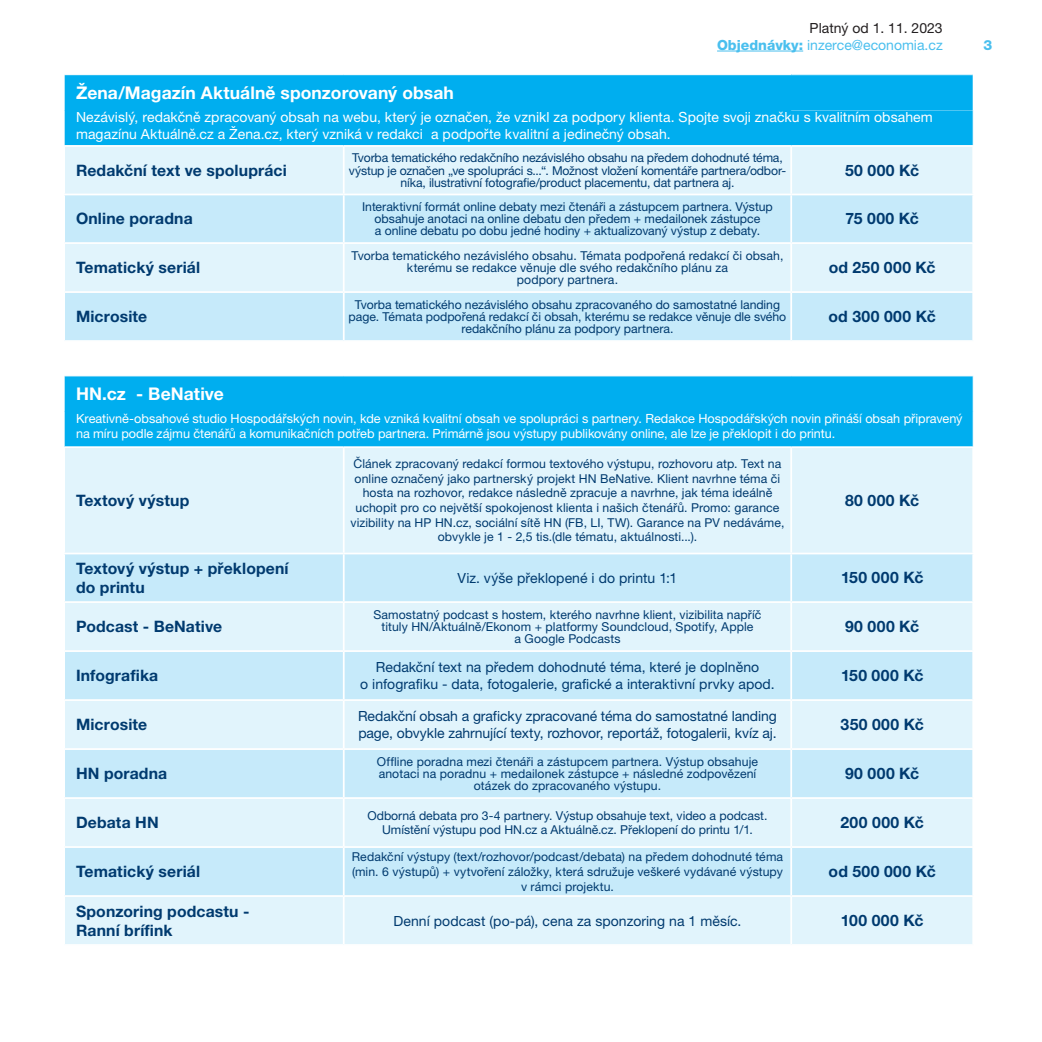
<style>
.page{position:relative;width:1042px;height:1042px;background:#fff}
.page>*{position:absolute;margin:0;border:0;box-sizing:border-box;transform-origin:0 0}
.t1{font:700 17.5px "Helvetica Neue LT Pro";letter-spacing:.005em;color:#fff}
.t2{font:700 15.75px/18.9px "Helvetica Neue LT Pro";letter-spacing:.01em;color:#003a6f}
.t3{font:14px/16.8px "Helvetica Neue LT Pro";color:#003a6f;text-align:center}
.t4{font:14px/16.8px "Helvetica Neue LT Pro";letter-spacing:.005em;color:#fff}
.t5{font:14px/16.8px "Helvetica Neue LT Pro";color:#4abfee;text-align:right}
.t6{font:800 14px "Helvetica Neue LT Pro";color:#4abfee}
.t7{font:12.6px/15.2px "Helvetica Neue LT Pro";letter-spacing:-.005em;color:#fff}
.t8{font:12.25px/12.2px "Helvetica Neue LT Pro";letter-spacing:.005em;color:#003a6f;text-align:center}
.t9{font:12.25px/12.2px "Helvetica Neue LT Pro";letter-spacing:-.015em;color:#003a6f;text-align:center}
.s1{color:#231f20}
.s2{font-weight:800}
</style>
<div class="page">
<hr style="left:717px;top:51px;width:86px;height:1px;background:#4abfee">
<div style="left:65px;top:75px;width:908px;height:70px;background:#00aeef"></div>
<div style="left:791px;top:75px;width:182px;height:35px;background:#00aeef"></div>
<div style="left:65px;top:147px;width:907px;height:47px;background:#e1f4fc"></div>
<div style="left:65px;top:195px;width:907px;height:145px;background:#c6eafa"></div>
<div style="left:65px;top:244px;width:907px;height:47px;background:#e1f4fc"></div>
<hr style="left:343px;top:147px;width:2px;height:47px;background:#fff">
<hr style="left:790px;top:147px;width:2px;height:47px;background:#fff">
<hr style="left:343px;top:195px;width:2px;height:47px;background:#fff">
<hr style="left:790px;top:195px;width:2px;height:47px;background:#fff">
<hr style="left:63px;top:242px;width:281px;height:2px;background:#fff">
<hr style="left:344px;top:242px;width:447px;height:2px;background:#fff">
<hr style="left:343px;top:244px;width:2px;height:47px;background:#fff">
<hr style="left:791px;top:242px;width:183px;height:2px;background:#fff">
<hr style="left:790px;top:244px;width:2px;height:47px;background:#fff">
<hr style="left:63px;top:291px;width:281px;height:2px;background:#fff">
<hr style="left:344px;top:291px;width:447px;height:2px;background:#fff">
<hr style="left:343px;top:293px;width:2px;height:47px;background:#fff">
<hr style="left:791px;top:291px;width:183px;height:2px;background:#fff">
<hr style="left:790px;top:293px;width:2px;height:47px;background:#fff">
<div style="left:65px;top:377px;width:908px;height:69px;background:#00aeef"></div>
<div style="left:65px;top:448px;width:907px;height:105px;background:#e1f4fc"></div>
<div style="left:65px;top:554px;width:907px;height:47px;background:#c6eafa"></div>
<svg style="left:65px;top:603px;width:907px;height:341px;background:#d5effb"></svg>
<hr style="left:343px;top:448px;width:2px;height:105px;background:#fff">
<hr style="left:790px;top:448px;width:2px;height:105px;background:#fff">
<hr style="left:343px;top:554px;width:2px;height:47px;background:#fff">
<hr style="left:790px;top:554px;width:2px;height:47px;background:#fff">
<hr style="left:343px;top:603px;width:2px;height:47px;background:#fff">
<hr style="left:790px;top:603px;width:2px;height:47px;background:#fff">
<hr style="left:63px;top:650px;width:281px;height:2px;background:#fff">
<hr style="left:344px;top:650px;width:447px;height:2px;background:#fff">
<hr style="left:343px;top:652px;width:2px;height:47px;background:#fff">
<hr style="left:791px;top:650px;width:183px;height:2px;background:#fff">
<hr style="left:790px;top:652px;width:2px;height:47px;background:#fff">
<hr style="left:63px;top:699px;width:281px;height:2px;background:#fff">
<hr style="left:344px;top:699px;width:447px;height:2px;background:#fff">
<hr style="left:343px;top:701px;width:2px;height:47px;background:#fff">
<hr style="left:791px;top:699px;width:183px;height:2px;background:#fff">
<hr style="left:790px;top:701px;width:2px;height:47px;background:#fff">
<hr style="left:63px;top:748px;width:281px;height:2px;background:#fff">
<hr style="left:344px;top:748px;width:447px;height:2px;background:#fff">
<hr style="left:343px;top:750px;width:2px;height:47px;background:#fff">
<hr style="left:791px;top:748px;width:183px;height:2px;background:#fff">
<hr style="left:790px;top:750px;width:2px;height:47px;background:#fff">
<hr style="left:63px;top:797px;width:281px;height:2px;background:#fff">
<hr style="left:344px;top:797px;width:447px;height:2px;background:#fff">
<hr style="left:343px;top:799px;width:2px;height:47px;background:#fff">
<hr style="left:791px;top:797px;width:183px;height:2px;background:#fff">
<hr style="left:790px;top:799px;width:2px;height:47px;background:#fff">
<hr style="left:63px;top:846px;width:281px;height:2px;background:#fff">
<hr style="left:344px;top:846px;width:447px;height:2px;background:#fff">
<hr style="left:343px;top:848px;width:2px;height:47px;background:#fff">
<hr style="left:791px;top:846px;width:183px;height:2px;background:#fff">
<hr style="left:790px;top:848px;width:2px;height:47px;background:#fff">
<hr style="left:63px;top:895px;width:281px;height:2px;background:#fff">
<hr style="left:344px;top:895px;width:447px;height:2px;background:#fff">
<hr style="left:343px;top:897px;width:2px;height:47px;background:#fff">
<hr style="left:791px;top:895px;width:183px;height:2px;background:#fff">
<hr style="left:790px;top:897px;width:2px;height:47px;background:#fff">
<p class="t5" style="left:717px;top:19px;width:227px"><span class="s1">Platný od 1. 11. 2023<br></span><span class="s2">Objednávky:</span> inzerce@economia.cz</p>
<h1 class="t1" style="left:76px;top:82px;width:379px">Žena/Magazín Aktuálně sponzorovaný obsah</h1>
<p class="t4" style="left:76px;top:109px;width:858px">Nezávislý, redakčně zpracovaný obsah na webu, který je označen, že vznikl za podpory klienta. Spojte svoji značku s kvalitním obsahem magazínu Aktuálně.cz a Žena.cz, který vzniká v redakci a podpořte kvalitní a jedinečný obsah.</p>
<p class="t2" style="left:76px;top:160px;width:212px">Redakční text ve spolupráci</p>
<p class="t9" style="left:349px;top:152px;width:439px">Tvorba tematického redakčního nezávislého obsahu na předem dohodnuté téma, výstup je označen „ve spolupráci s...“. Možnost vložení komentáře partnera/odbor&shy;níka, ilustrativní fotografie/product placementu, dat partnera aj.</p>
<p class="t2" style="left:845px;top:160px;width:76px">50 000 Kč</p>
<p class="t2" style="left:76px;top:209px;width:118px">Online poradna</p>
<p class="t8" style="left:362px;top:200px;width:412px">Interaktivní formát online debaty mezi čtenáři a zástupcem partnera. Výstup obsahuje anotaci na online debatu den předem + medailonek zástupce<br>a online debatu po dobu jedné hodiny + aktualizovaný výstup z debaty.</p>
<p class="t2" style="left:845px;top:209px;width:75px">75 000 Kč</p>
<p class="t2" style="left:76px;top:258px;width:126px">Tematický seriál</p>
<p class="t8" style="left:351px;top:249px;width:433px">Tvorba tematického nezávislého obsahu. Témata podpořená redakcí či obsah, kterému se redakce věnuje dle svého redakčního plánu za<br>podpory partnera.</p>
<p class="t2" style="left:829px;top:258px;width:108px">od 250 000 Kč</p>
<p class="t2" style="left:76px;top:307px;width:73px">Microsite</p>
<p class="t8" style="left:349px;top:298px;width:439px">Tvorba tematického nezávislého obsahu zpracovaného do samostatné landing page. Témata podpořená redakcí či obsah, kterému se redakce věnuje dle svého redakčního plánu za podpory partnera.</p>
<p class="t2" style="left:828px;top:307px;width:109px">od 300 000 Kč</p>
<h1 class="t1" style="left:76px;top:383px;width:149px">HN.cz - BeNative</h1>
<p class="t7" style="left:76px;top:410px;width:888px">Kreativně-obsahové studio Hospodářských novin, kde vzniká kvalitní obsah ve spolupráci s partnery. Redakce Hospodářských novin přináší obsah připravený na míru podle zájmu čtenářů a komunikačních potřeb partnera. Primárně jsou výstupy publikovány online, ale lze je překlopit i do printu.</p>
<p class="t2" style="left:76px;top:490px;width:115px">Textový výstup</p>
<p class="t8" style="left:351px;top:456px;width:435px;line-height:14.7px">Článek zpracovaný redakcí formou textového výstupu, rozhovoru atp. Text na online označený jako partnerský projekt HN BeNative. Klient navrhne téma či hosta na rozhovor, redakce následně zpracuje a navrhne, jak téma ideálně uchopit pro co největší spokojenost klienta i našich čtenářů. Promo: garance vizibility na HP HN.cz, sociální sítě HN (FB, LI, TW). Garance na PV nedáváme, obvykle je 1 - 2,5 tis.(dle tématu, aktuálnosti...).</p>
<p class="t2" style="left:845px;top:490px;width:76px">80 000 Kč</p>
<p class="t2" style="left:76px;top:558px;width:214px">Textový výstup + překlopení do printu</p>
<p class="t3" style="left:458px;top:569px;width:221px">Viz. výše překlopené i do printu 1:1</p>
<p class="t2" style="left:841px;top:568px;width:84px">150 000 Kč</p>
<p class="t2" style="left:76px;top:617px;width:148px">Podcast - BeNative</p>
<p class="t8" style="left:373px;top:608px;width:390px">Samostatný podcast s hostem, kterého navrhne klient, vizibilita napříč tituly HN/Aktuálně/Ekonom + platformy Soundcloud, Spotify, Apple<br>a Google Podcasts</p>
<p class="t2" style="left:845px;top:617px;width:76px">90 000 Kč</p>
<p class="t2" style="left:76px;top:666px;width:84px">Infografika</p>
<p class="t3" style="left:360px;top:658px;width:416px">Redakční text na předem dohodnuté téma, které je doplněno<br>o infografiku - data, fotogalerie, grafické a interaktivní prvky apod.</p>
<p class="t2" style="left:841px;top:666px;width:84px">150 000 Kč</p>
<p class="t2" style="left:76px;top:715px;width:73px">Microsite</p>
<p class="t3" style="left:358px;top:707px;width:420px;text-align:left">Redakční obsah a graficky zpracované téma do samostatné landing page, obvykle zahrnující texty, rozhovor, reportáž, fotogalerii, kvíz aj.</p>
<p class="t2" style="left:840px;top:715px;width:85px">350 000 Kč</p>
<p class="t2" style="left:76px;top:764px;width:93px">HN poradna</p>
<p class="t8" style="left:377px;top:755px;width:383px">Offline poradna mezi čtenáři a zástupcem partnera. Výstup obsahuje anotaci na poradnu + medailonek zástupce + následné zodpovězení otázek do zpracovaného výstupu.</p>
<p class="t2" style="left:845px;top:764px;width:76px">90 000 Kč</p>
<p class="t2" style="left:76px;top:813px;width:84px">Debata HN</p>
<p class="t8" style="left:367px;top:808px;width:401px;line-height:14.7px">Odborná debata pro 3-4 partnery. Výstup obsahuje text, video a podcast.<br>Umístění výstupu pod HN.cz a Aktuálně.cz. Překlopení do printu 1/1.</p>
<p class="t2" style="left:840px;top:813px;width:85px">200 000 Kč</p>
<p class="t2" style="left:76px;top:862px;width:126px">Tematický seriál</p>
<p class="t8" style="left:352px;top:849px;width:433px;line-height:14.7px">Redakční výstupy (text/rozhovor/podcast/debata) na předem dohodnuté téma (min. 6 výstupů) + vytvoření záložky, která sdružuje veškeré vydávané výstupy v rámci projektu.</p>
<p class="t2" style="left:828px;top:862px;width:109px">od 500 000 Kč</p>
<p class="t2" style="left:76px;top:901px;width:175px">Sponzoring podcastu -<br>Ranní brífink</p>
<p class="t3" style="left:393px;top:912px;width:349px">Denní podcast (po-pá), cena za sponzoring na 1 měsíc.</p>
<p class="t2" style="left:841px;top:911px;width:84px">100 000 Kč</p>
<p class="t6" style="left:983px;top:36px;width:10px">3</p>
</div>
